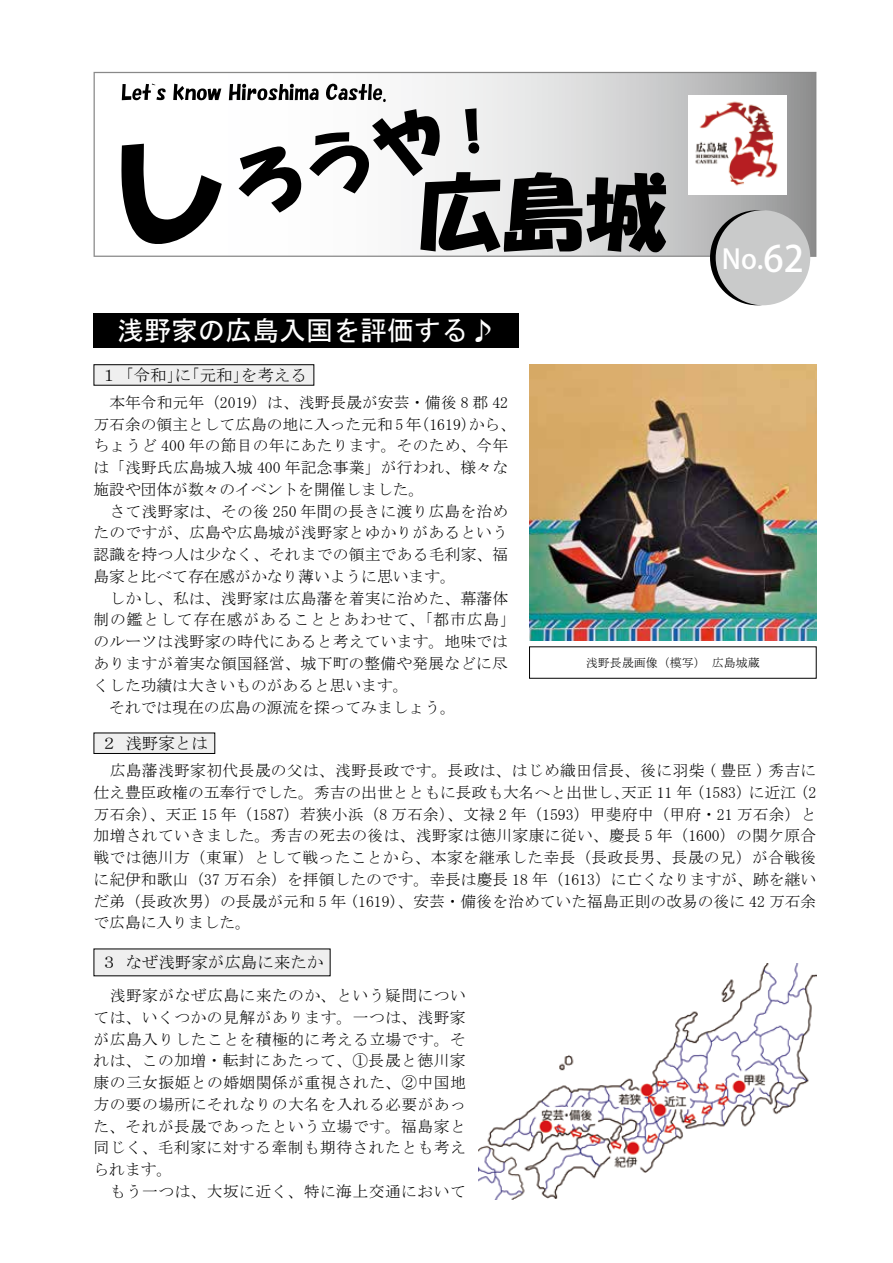
<style>
.page{position:relative;width:893px;height:1263px;background:#fff}
.page>*{position:absolute;margin:0;border:0;box-sizing:border-box;transform-origin:0 0}
.t1{font:27px "MS Gothic";color:#fff}
.t2{font:500 27px "Koz Go Pro";color:#fff}
.t3{font:16.5px "MS Mincho";color:#000}
.t4{font:15.75px/21.8px "MS Mincho";letter-spacing:.015em;color:#000}
.t5{font:12px "MS Mincho";color:#000}
.s1{font-size:36px}
</style>
<div class="page">
<img style="left:478px;top:963px;width:338px;height:236px">
<div style="left:94px;top:313px;width:425px;height:34px;background:#000"></div>
<div style="left:94px;top:365px;width:220px;height:20px;background:#efefef"></div>
<div style="left:94px;top:364px;width:220px;height:22px;border:1px solid #000"></div>
<div style="left:94px;top:733px;width:121px;height:20px;background:#efefef"></div>
<div style="left:94px;top:732px;width:121px;height:22px;border:1px solid #000"></div>
<div style="left:94px;top:949px;width:236px;height:27px;background:#efefef"></div>
<img style="left:529px;top:364px;width:287px;height:277px">
<svg style="left:94px;top:72px;width:722px;height:185px"></svg>
<svg style="left:121px;top:144px;width:101px;height:101px"></svg>
<svg style="left:239px;top:146px;width:62px;height:67px"></svg>
<svg style="left:122px;top:84px;width:44px;height:16px"></svg>
<svg style="left:173px;top:84px;width:48px;height:16px"></svg>
<svg style="left:229px;top:84px;width:90px;height:16px"></svg>
<svg style="left:326px;top:84px;width:60px;height:18px"></svg>
<svg style="left:309px;top:108px;width:357px;height:145px"></svg>
<svg style="left:710px;top:210px;width:95px;height:95px"></svg>
<div style="left:716px;top:210px;width:94px;height:95px;background:#c9caca;border-radius:50%"></div>
<img style="left:688px;top:96px;width:99px;height:99px">
<h1 class="t2" style="left:722px;top:241px;width:84px">No.<span class="s1">62</span></h1>
<h1 class="t1" style="left:117px;top:317px;width:379px">浅野家の広島入国を評価する♪</h1>
<p class="t3" style="left:101px;top:367px;width:208px">１ 「令和」に「元和」を考える</p>
<p class="t4" style="left:94px;top:391px;width:424px">　本年令和元年（2019）は、浅野長晟が安芸・備後 8 郡 42万石余の領主として広島の地に入った元和 5 年（1619）から、ちょうど 400 年の節目の年にあたります。そのため、今年は「浅野氏広島城入城 400 年記念事業」が行われ、様々な施設や団体が数々のイベントを開催しました。<br>　さて浅野家は、その後 250 年間の長きに渡り広島を治めたのですが、広島や広島城が浅野家とゆかりがあるという認識を持つ人は少なく、それまでの領主である毛利家、福島家と比べて存在感がかなり薄いように思います。<br>　しかし、私は、浅野家は広島藩を着実に治めた、幕藩体制の鑑として存在感があることとあわせて、「都市広島」のルーツは浅野家の時代にあると考えています。地味ではありますが着実な領国経営、城下町の整備や発展などに尽くした功績は大きいものがあると思います。<br>　それでは現在の広島の源流を探ってみましょう。</p>
<p class="t3" style="left:101px;top:735px;width:109px">２ 浅野家とは</p>
<p class="t4" style="left:94px;top:760px;width:724px;text-align:justify">　広島藩浅野家初代長晟の父は、浅野長政です。長政は、はじめ織田信長、後に羽柴 ( 豊臣 ) 秀吉に仕え豊臣政権の五奉行でした。秀吉の出世とともに長政も大名へと出世し、天正 11 年（1583）に近江（2万石余）、天正 15 年（1587）若狭小浜（8 万石余）、文禄 2 年（1593）甲斐府中（甲府・21 万石余）と加増されていきました。秀吉の死去の後は、浅野家は徳川家康に従い、慶長 5 年（1600）の関ケ原合戦では徳川方（東軍）として戦ったことから、本家を継承した幸長（長政長男、長晟の兄）が合戦後に紀伊和歌山（37 万石余）を拝領したのです。幸長は慶長 18 年（1613）に亡くなりますが、跡を継いだ弟（長政次男）の長晟が元和 5 年 (1619)、安芸・備後を治めていた福島正則の改易の後に 42 万石余で広島に入りました。</p>
<p class="t3" style="left:101px;top:954px;width:224px">３ なぜ浅野家が広島に来たか</p>
<p class="t4" style="left:94px;top:985px;width:374px">　浅野家がなぜ広島に来たのか、という疑問については、いくつかの見解があります。一つは、浅野家が広島入りしたことを積極的に考える立場です。それは、この加増・転封にあたって、①長晟と徳川家康の三女振姫との婚姻関係が重視された、②中国地方の要の場所にそれなりの大名を入れる必要があった、それが長晟であったという立場です。福島家と同じく、毛利家に対する牽制も期待されたとも考えられます。<br>　もう一つは、大坂に近く、特に海上交通において</p>
<p class="t5" style="left:586px;top:656px;width:175px">浅野長晟画像（模写）　広島城蔵</p>
</div>
